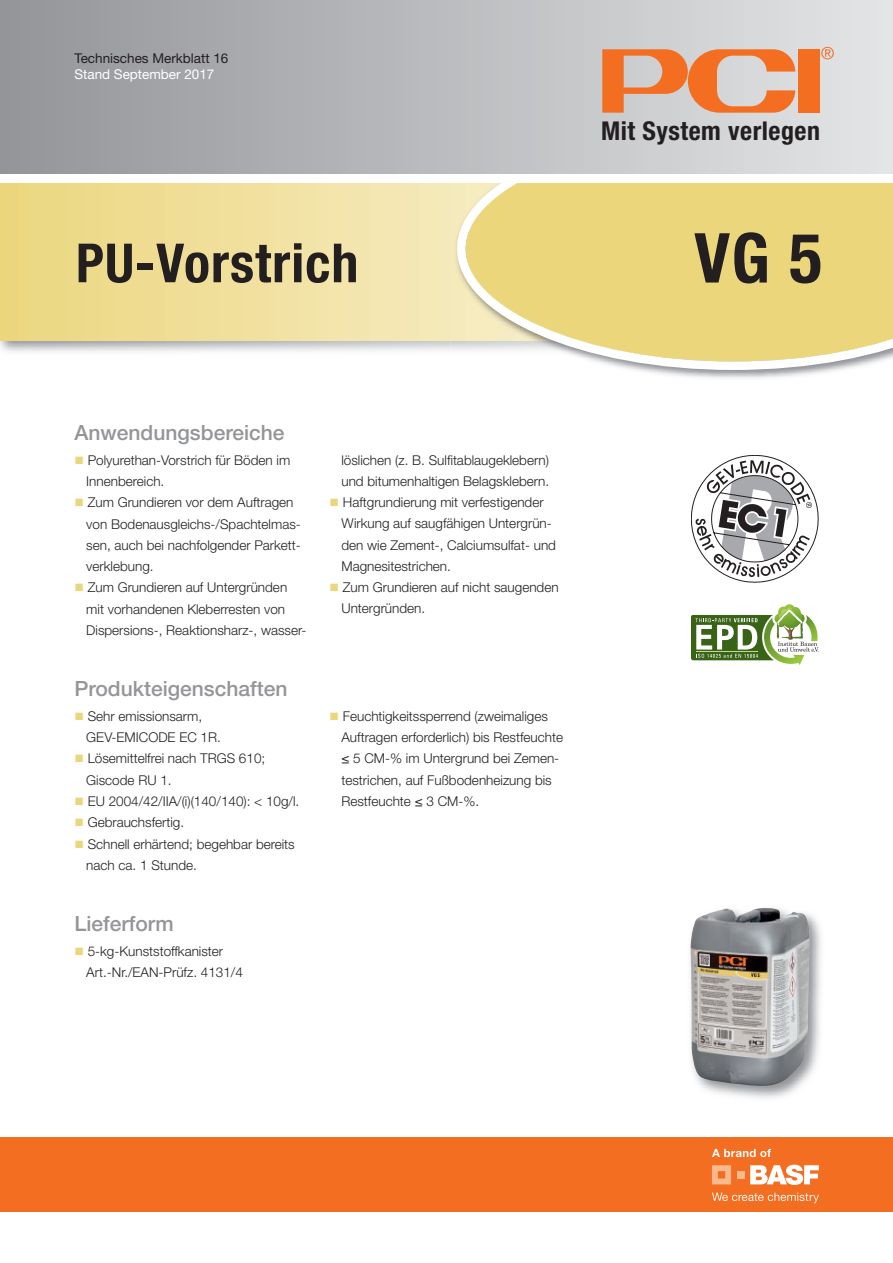
<style>
.page{position:relative;width:893px;height:1263px;background:#fff}
.page>*{position:absolute;margin:0;border:0;box-sizing:border-box;transform-origin:0 0}
.t1{font:700 condensed 69px "Helvetica Neue LT Pro";color:#231f20}
.t2{font:700 condensed 54px "Helvetica Neue LT Pro";letter-spacing:.02em;color:#231f20}
.t3{font:700 condensed 25.95px "Helvetica Neue";letter-spacing:.02em;color:#231f20}
.t4{font:500 21px "Helvetica Neue LT Pro";color:#939598}
.t5{font:300 13.5px/21.3px "Helvetica Neue LT Pro";color:#231f20}
.t6{font:13.5px "Helvetica Neue LT Pro";color:#231f20}
.t7{font:13.5px "Helvetica Neue LT Pro";color:#fff}
.s1{color:#ecd67c}
</style>
<div class="page">
<svg style="left:457px;top:183px;width:436px;height:187px;background:#ecda8d"></svg>
<div style="left:0;top:0;width:893px;height:179px;background:linear-gradient(to right,#939498,#e4e5e6)"></div>
<div style="left:798px;top:49px;width:21px;height:64px;background:#f36e21"></div>
<svg style="left:602px;top:49px;width:193px;height:64px;background:#e2a07b"></svg>
<svg style="left:821px;top:47px;width:13px;height:12px"></svg>
<img style="left:690px;top:908px;width:131px;height:190px">
<svg style="left:780px;top:913px;width:11px;height:6px"></svg>
<svg style="left:691px;top:455px;width:128px;height:128px"></svg>
<svg style="left:691px;top:606px;width:128px;height:59px"></svg>
<hr style="left:696px;top:651px;width:61px;height:1px;background:#c0db88">
<div style="left:0;top:174px;width:893px;height:9px;background:#fff"></div>
<div style="left:0;top:1137px;width:893px;height:75px;background:#f36e21"></div>
<svg style="left:712px;top:1165px;width:19px;height:19px"></svg>
<div style="left:737px;top:1171px;width:7px;height:7px;background:#fab98c"></div>
<svg style="left:750px;top:1165px;width:69px;height:20px"></svg>
<svg style="left:712px;top:1192px;width:107px;height:11px"></svg>
<svg style="left:712px;top:1149px;width:59px;height:8px"></svg>
<p class="t6" style="left:74px;top:53px;width:156px">Technisches Merkblatt 16</p>
<p class="t7" style="left:74px;top:69px;width:142px">Stand September 2017</p>
<h3 class="t3" style="left:601px;top:122px;width:221px">Mit System verlegen</h3>
<h2 class="t2" style="left:76px;top:244px;width:284px">PU-Vorstrich</h2>
<h1 class="t1" style="left:694px;top:233px;width:129px">VG 5</h1>
<h3 class="t4" style="left:74px;top:425px;width:212px">Anwendungsbereiche</h3>
<p class="t5" style="left:86px;top:451px;width:205px;text-indent:-12px"><span class="s1">■</span> Polyurethan-Vorstrich für Böden im<br>Innenbereich.</p>
<p class="t5" style="left:86px;top:493px;width:216px;text-indent:-12px"><span class="s1">■</span> Zum Grundieren vor dem Auftragen von Bodenausgleichs-/Spachtelmas&shy;sen, auch bei nachfolgender Parkett&shy;verklebung.</p>
<p class="t5" style="left:86px;top:578px;width:222px;text-indent:-12px"><span class="s1">■</span> Zum Grundieren auf Untergründen mit vorhandenen Kleberresten von<br>Dispersions-, Reaktionsharz-, wasser-</p>
<h3 class="t4" style="left:74px;top:681px;width:215px">Produkteigenschaften</h3>
<p class="t5" style="left:86px;top:707px;width:136px;text-indent:-12px"><span class="s1">■</span> Sehr emissionsarm,<br>GEV-EMICODE EC 1R.</p>
<p class="t5" style="left:86px;top:749px;width:180px;text-indent:-12px"><span class="s1">■</span> Lösemittelfrei nach TRGS 610;<br>Giscode RU 1.</p>
<p class="t5" style="left:74px;top:792px;width:226px"><span class="s1">■</span> EU 2004/42/IIA/(i)(140/140): &lt; 10g/l.</p>
<p class="t5" style="left:74px;top:813px;width:111px"><span class="s1">■</span> Gebrauchsfertig.</p>
<p class="t5" style="left:86px;top:834px;width:210px;text-indent:-12px"><span class="s1">■</span> Schnell erhärtend; begehbar bereits nach ca. 1 Stunde.</p>
<h3 class="t4" style="left:74px;top:916px;width:101px">Lieferform</h3>
<p class="t5" style="left:86px;top:941px;width:158px;text-indent:-12px"><span class="s1">■</span> 5-kg-Kunststoffkanister<br>Art.-Nr./EAN-Prüfz. 4131/4</p>
<p class="t5" style="left:341px;top:450px;width:209px">löslichen (z. B. Sulfitablaugeklebern) und bitumenhaltigen Belagsklebern.</p>
<p class="t5" style="left:341px;top:493px;width:216px;text-indent:-12px"><span class="s1">■</span> Haftgrundierung mit verfestigender Wirkung auf saugfähigen Untergrün&shy;den wie Zement-, Calciumsulfat- und Magnesitestrichen.</p>
<p class="t5" style="left:341px;top:578px;width:219px;text-indent:-12px"><span class="s1">■</span> Zum Grundieren auf nicht saugenden<br>Untergründen.</p>
<p class="t5" style="left:341px;top:707px;width:223px;text-indent:-12px"><span class="s1">■</span> Feuchtigkeitssperrend (zweimaliges Auftragen erforderlich) bis Restfeuchte ≤ 5 CM-% im Untergrund bei Zemen&shy;testrichen, auf Fußbodenheizung bis Restfeuchte ≤ 3 CM-%.</p>
</div>
